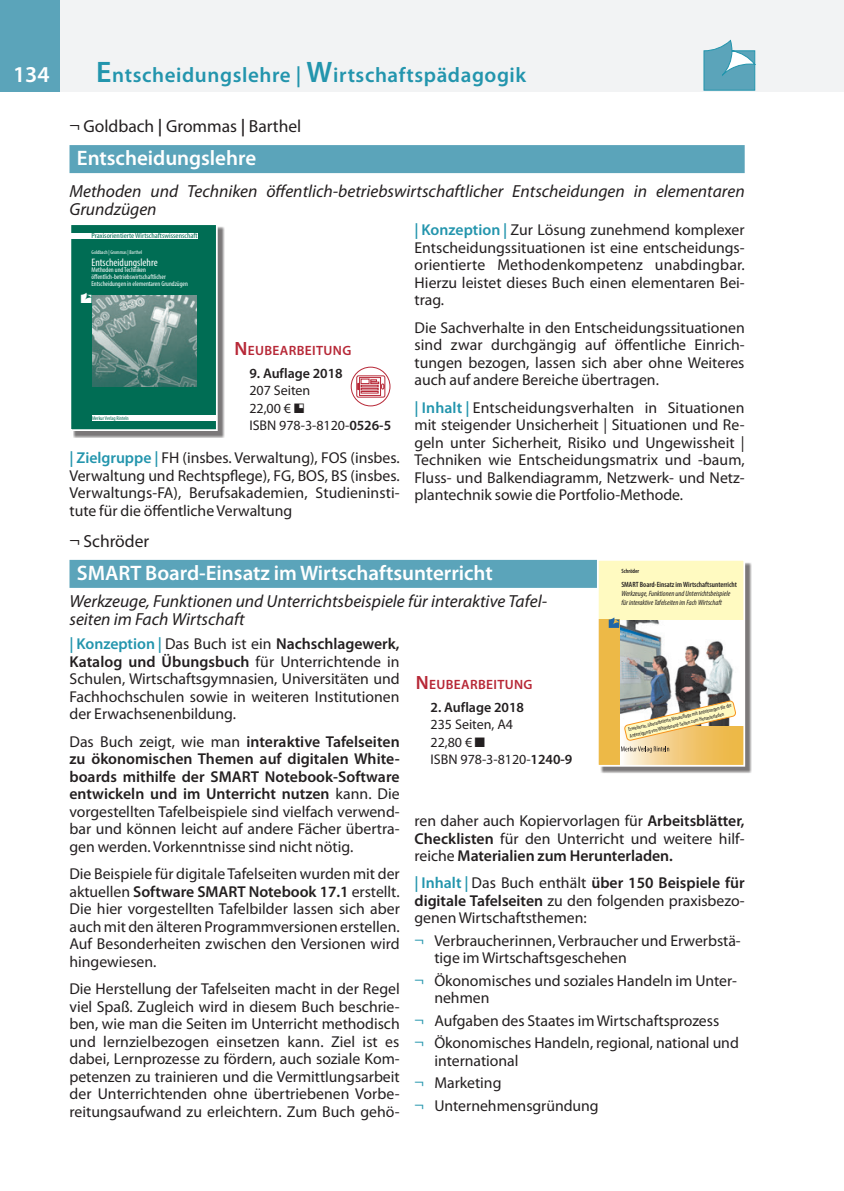
<style>
.page{position:relative;width:844px;height:1191px;background:#fff}
.page>*{position:absolute;margin:0;border:0;box-sizing:border-box;transform-origin:0 0}
.t1{font:600 22.75px "Myriad Pro";color:#fff}
.Buchtitel_Negativ-1{font:600 21px "Myriad Pro";color:#fff}
.Kopfzeile-links{font:600 21px "Myriad Pro";letter-spacing:.03em;color:#2395ad}
.Subhead{font:italic 17.5px/17.5px "Myriad Pro";color:#231f20}
.Autor_en{font:17.5px "Myriad Pro";color:#231f20}
.Infotext{font:15.75px/17.5px "Myriad Pro";color:#231f20;text-align:justify}
.ISBN-Seiten{font:14px "Myriad Pro";color:#231f20}
.ISBN-Auflage{font:600 14px "Myriad Pro";color:#231f20}
.ISBN-Währung{font:14px "Myriad Pro";color:#231f20}
.t2{font:13.83px "Merkur";color:#fff}
.Neubearbeitung_-ersc{font:600 13.47px "Myriad Pro";letter-spacing:.025em;color:#b72837}
.t3{font:condensed 10.85px "Myriad Pro";color:#fff}
.t4{font:italic condensed 7.52px/9.1px "Myriad Pro";color:#231f20}
.t5{font:condensed 7.17px "Myriad Pro";color:#006d54;scale:1.16 1}
.t6{font:condensed 7px/7px "Myriad Pro";color:#fff}
.t7{font:600 condensed 6.12px "Myriad Pro";color:#231f20}
.t8{font:condensed 5.6px/6.8px "Myriad Pro";color:#231f20}
.t9{font:condensed 5.42px "Myriad Pro";color:#fff}
.t10{font:condensed 5.42px "Myriad Pro";color:#006d54}
.s1{font-size:29.75px}
.s2{font-weight:600}
.s3{font-size:19.25px}
.s4{font-family:"Merkur"}
.s5{font-weight:600;color:#2395ad}
.s6{font-weight:600;font-style:normal}
.s7{color:#2395ad}
</style>
<div class="page">
<div style="left:0;top:0;width:843px;height:92px;background:#f2f3f4"></div>
<div style="left:0;top:0;width:60px;height:92px;background:#5ba4ba"></div>
<svg style="left:703px;top:39px;width:53px;height:52px"></svg>
<div style="left:69px;top:145px;width:675px;height:28px;background:#5ba4ba"></div>
<div style="left:69px;top:560px;width:675px;height:28px;background:#5ba4ba"></div>
<div style="left:73px;top:226px;width:151px;height:212px;background:#231f20;opacity:.6"></div>
<img style="left:91px;top:295px;width:107px;height:92px">
<div style="left:70px;top:224px;width:147px;height:71px;background:#006d54"></div>
<div style="left:90px;top:387px;width:127px;height:42px;background:#006d54"></div>
<div style="left:91px;top:415px;width:126px;height:6px;background:#fff"></div>
<div style="left:70px;top:233px;width:128px;height:6px;background:#fff"></div>
<div style="left:70px;top:288px;width:21px;height:141px;background:#006d54"></div>
<div style="left:198px;top:284px;width:19px;height:103px;background:#006d54"></div>
<div style="left:69px;top:223px;width:149px;height:208px;border:2px solid #fff"></div>
<svg style="left:351px;top:367px;width:39px;height:39px"></svg>
<div style="left:351px;top:367px;width:39px;height:39px;border:1px solid #b72837;border-radius:50%"></div>
<svg style="left:356px;top:375px;width:29px;height:22px"></svg>
<div style="left:600px;top:562px;width:151px;height:211px;background:#231f20;opacity:.6"></div>
<img style="left:619px;top:619px;width:123px;height:107px">
<div style="left:597px;top:560px;width:147px;height:59px;background:#fffac1"></div>
<svg style="left:619px;top:726px;width:123px;height:37px"></svg>
<div style="left:597px;top:619px;width:22px;height:147px;background:#edb947"></div>
<svg style="left:608px;top:617px;width:11px;height:11px"></svg>
<svg style="left:620px;top:700px;width:116px;height:53px;background:#dac694"></svg>
<div style="left:596px;top:559px;width:149px;height:207px;border:2px solid #fff"></div>
<h1 class="t1" style="left:13px;top:60px;width:38px">134</h1>
<p class="Kopfzeile-links" style="left:96px;top:61px;width:431px"><span class="s1">E</span>ntscheidungslehre | <span class="s1">W</span>irtschaftspädagogik</p>
<p class="Autor_en" style="left:69px;top:116px;width:233px">¬ Goldbach <span class="s2">|</span> Grommas <span class="s2">|</span> Barthel</p>
<p class="Buchtitel_Negativ-1" style="left:77px;top:144px;width:181px">Entscheidungslehre</p>
<p class="Subhead" style="left:69px;top:183px;width:676px">Methoden und Techniken öffentlich-betriebswirtschaftlicher Entscheidungen in elementaren<br>Grundzügen</p>
<p class="t5" style="left:91px;top:232px;width:93px">Praxisorientierte Wirtschaftswissenschaft</p>
<p class="t9" style="left:92px;top:249px;width:52px">Goldbach | Grommas | Barthel</p>
<p class="t3" style="left:91px;top:255px;width:68px">Entscheidungslehre</p>
<p class="t6" style="left:91px;top:266px;width:98px">Methoden und Techniken öffentlich-betriebswirtschaftlicher<br>Entscheidungen in elementaren Grundzügen</p>
<p class="t2" style="left:81px;top:290px;width:12px">M</p>
<p class="Neubearbeitung_-ersc" style="left:234px;top:342px;width:118px"><span class="s3">N</span> EUBEARBEITUNG</p>
<p class="ISBN-Auflage" style="left:249px;top:364px;width:95px">9. Auflage 2018</p>
<p class="ISBN-Seiten" style="left:249px;top:382px;width:62px">207 Seiten</p>
<p class="ISBN-Währung" style="left:249px;top:399px;width:56px">22,00 € <span class="s4">R</span></p>
<p class="ISBN-Seiten" style="left:249px;top:417px;width:143px">ISBN 978-3-8120-<span class="s2">0526-5</span></p>
<p class="Infotext" style="left:69px;top:449px;width:331px"><span class="s5">| Zielgruppe |</span> FH (insbes. Verwaltung), FOS (insbes.<br>Verwaltung und Rechtspflege), FG, BOS, BS (insbes.<br>Verwaltungs-FA), Berufsakademien, Studieninsti&shy;tute für die öffentliche Verwaltung</p>
<p class="t10" style="left:92px;top:415px;width:38px">Merkur Verlag Rinteln</p>
<p class="Infotext" style="left:414px;top:221px;width:331px"><span class="s5">| Konzeption |</span> Zur Lösung zunehmend komplexer Entscheidungssituationen ist eine entscheidungs&shy;orientierte Methodenkompetenz unabdingbar.<br>Hierzu leistet dieses Buch einen elementaren Bei&shy;trag.</p>
<p class="Infotext" style="left:414px;top:318px;width:331px">Die Sachverhalte in den Entscheidungssituationen sind zwar durchgängig auf öffentliche Einrich&shy;tungen bezogen, lassen sich aber ohne Weiteres auch auf andere Bereiche übertragen.</p>
<p class="Infotext" style="left:414px;top:398px;width:331px"><span class="s5">| Inhalt |</span> Entscheidungsverhalten in Situationen mit steigender Unsicherheit | Situationen und Re&shy;geln unter Sicherheit, Risiko und Ungewissheit | Techniken wie Entscheidungsmatrix und -baum, Fluss- und Balkendiagramm, Netzwerk- und Netz&shy;plantechnik sowie die Portfolio-Methode.</p>
<p class="Autor_en" style="left:69px;top:530px;width:81px">¬ Schröder</p>
<p class="Buchtitel_Negativ-1" style="left:77px;top:559px;width:417px">SMART Board-Einsatz im Wirtschaftsunterricht</p>
<p class="Subhead" style="left:69px;top:593px;width:478px">Werkzeuge, Funktionen und Unterrichtsbeispiele für interaktive Tafel&shy;seiten im Fach Wirtschaft</p>
<p class="Infotext" style="left:69px;top:635px;width:331px"><span class="s5">| Konzeption |</span> Das Buch ist ein <span class="s2">Nachschlagewerk, Katalog und Übungsbuch</span> für Unterrichtende in Schulen, Wirtschaftsgymnasien, Universitäten und Fachhochschulen sowie in weiteren Institutionen der Erwachsenenbildung.</p>
<p class="Infotext" style="left:69px;top:732px;width:331px">Das Buch zeigt, wie man <span class="s2">interaktive Tafelseiten zu ökonomischen Themen auf digitalen White&shy;boards mithilfe der SMART Notebook-Software entwickeln und im Unterricht nutzen</span> kann. Die vorgestellten Tafelbeispiele sind vielfach verwend&shy;bar und können leicht auf andere Fächer übertra&shy;gen werden. Vorkenntnisse sind nicht nötig.</p>
<p class="Infotext" style="left:69px;top:865px;width:332px">Die Beispiele für digitale Tafelseiten wurden mit der aktuellen <span class="s2">Software SMART Notebook 17.1</span> erstellt.<br>Die hier vorgestellten Tafelbilder lassen sich aber auch mit den älteren Programmversionen erstellen.<br>Auf Besonderheiten zwischen den Versionen wird hingewiesen.</p>
<p class="Infotext" style="left:69px;top:979px;width:331px">Die Herstellung der Tafelseiten macht in der Regel viel Spaß. Zugleich wird in diesem Buch beschrie&shy;ben, wie man die Seiten im Unterricht methodisch und lernzielbezogen einsetzen kann. Ziel ist es dabei, Lernprozesse zu fördern, auch soziale Kom&shy;petenzen zu trainieren und die Vermittlungsarbeit der Unterrichtenden ohne übertriebenen Vorbe&shy;reitungsaufwand zu erleichtern. Zum Buch gehö-</p>
<p class="t7" style="left:621px;top:568px;width:19px">Schröder</p>
<p class="t4" style="left:621px;top:579px;width:117px"><span class="s6">SMART Board-Einsatz im Wirtschaftsunterricht<br></span>Werkzeuge, Funktionen und Unterrichtsbeispiele für interaktive Tafelseiten im Fach Wirtschaft</p>
<p class="Neubearbeitung_-ersc" style="left:415px;top:676px;width:118px"><span class="s3">N</span> EUBEARBEITUNG</p>
<p class="ISBN-Auflage" style="left:430px;top:698px;width:95px">2. Auflage 2018</p>
<p class="ISBN-Seiten" style="left:430px;top:716px;width:84px">235 Seiten, A4</p>
<p class="ISBN-Seiten" style="left:430px;top:733px;width:55px">22,80 € <span class="s4">V</span></p>
<p class="ISBN-Seiten" style="left:430px;top:751px;width:143px">ISBN 978-3-8120-<span class="s2">1240-9</span></p>
<p class="t8" style="left:627px;top:726px;width:107px;rotate:-13deg">Erweiterte, überarbeitete Neuaufl age mit Anleitungen für die<br>Anfertigung von Whiteboard-Seiten zum Herunterladen</p>
<p class="Infotext" style="left:414px;top:811px;width:331px">ren daher auch Kopiervorlagen für <span class="s2">Arbeitsblätter, Checklisten</span> für den Unterricht und weitere hilf&shy;reiche <span class="s2">Materialien zum Herunterladen.</span></p>
<p class="Infotext" style="left:414px;top:874px;width:331px"><span class="s5">| Inhalt |</span> Das Buch enthält <span class="s2">über 150 Beispiele für digitale Tafelseiten</span> zu den folgenden praxisbezo&shy;genen Wirtschaftsthemen:</p>
<p class="Infotext" style="left:434px;top:931px;width:308px;text-indent:-20px"><span class="s7">¬</span> Verbraucherinnen, Verbraucher und Erwerbstä&shy;tige im Wirtschaftsgeschehen</p>
<p class="Infotext" style="left:434px;top:971px;width:304px;text-indent:-20px"><span class="s7">¬</span> Ökonomisches und soziales Handeln im Unter&shy;nehmen</p>
<p class="Infotext" style="left:414px;top:1011px;width:306px"><span class="s7">¬</span> Aufgaben des Staates im Wirtschaftsprozess</p>
<p class="Infotext" style="left:434px;top:1034px;width:306px;text-indent:-20px"><span class="s7">¬</span> Ökonomisches Handeln, regional, national und international</p>
<p class="Infotext" style="left:414px;top:1074px;width:88px"><span class="s7">¬</span> Marketing</p>
<p class="Infotext" style="left:414px;top:1096px;width:186px"><span class="s7">¬</span> Unternehmensgründung</p>
</div>
